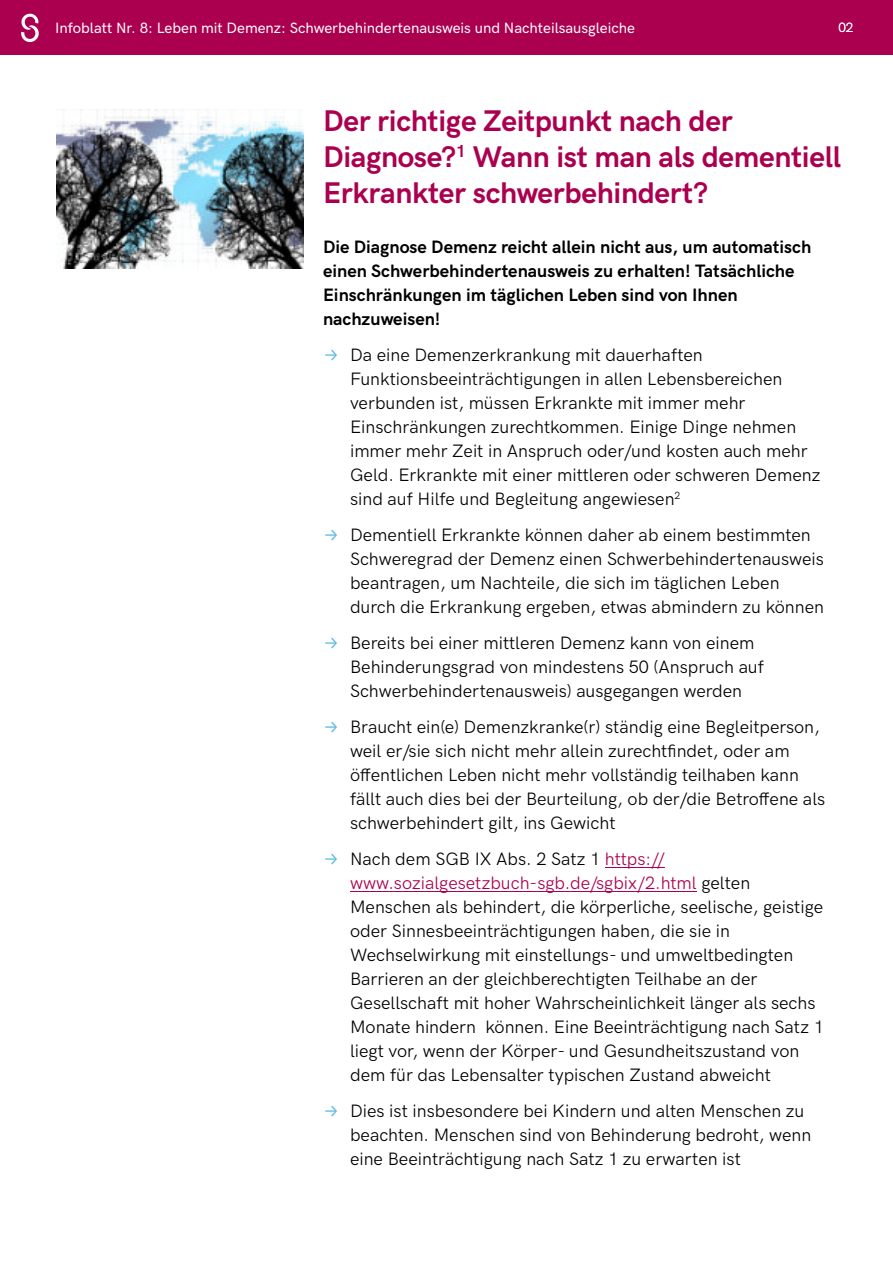
<style>
.page{position:relative;width:893px;height:1263px;background:#fff}
.page>*{position:absolute;margin:0;border:0;box-sizing:border-box;transform-origin:0 0}
.t1{font:700 30px/36px "HK Grotesk";letter-spacing:-.01em;color:#ab004f}
.t2{font:18px/24px "HK Grotesk";color:#000}
.t3{font:700 18px/24px "HK Grotesk";color:#000}
.t4{font:500 15px "HK Grotesk";color:#fff}
.t5{font:13.5px "HK Grotesk";color:#fff}
.s1{font-family:"Fira Sans";color:#63c0e1}
.s2{color:#ab004f}
</style>
<div class="page">
<div style="left:0;top:0;width:893px;height:55px;background:#ab004f"></div>
<svg style="left:21px;top:14px;width:18px;height:28px"></svg>
<hr style="left:605px;top:867px;width:60px;height:1px;background:#ab004f">
<hr style="left:350px;top:891px;width:347px;height:1px;background:#ab004f">
<img style="left:57px;top:109px;width:246px;height:160px">
<img style="left:66px;top:253px;width:121px;height:10px">
<p class="t4" style="left:55px;top:22px;width:581px">Infoblatt Nr. 8: Leben mit Demenz: Schwerbehindertenausweis und Nachteilsausgleiche</p>
<p class="t5" style="left:838px;top:23px;width:17px">02</p>
<h1 class="t1" style="left:323px;top:107px;width:520px">Der richtige Zeitpunkt nach der<br>Diagnose?<sup>1</sup> Wann ist man als dementiell<br>Erkrankter schwerbehindert?</h1>
<p class="t3" style="left:323px;top:237px;width:490px">Die Diagnose Demenz reicht allein nicht aus, um automatisch einen Schwerbehindertenausweis zu erhalten! Tatsächliche Einschränkungen im täglichen Leben sind von Ihnen nachzuweisen!</p>
<p class="t2" style="left:350px;top:345px;width:472px;text-indent:-27px"><span class="s1">→</span> Da eine Demenzerkrankung mit dauerhaften Funktionsbeeinträchtigungen in allen Lebensbereichen verbunden ist, müssen Erkrankte mit immer mehr Einschränkungen zurechtkommen. Einige Dinge nehmen immer mehr Zeit in Anspruch oder/und kosten auch mehr Geld. Erkrankte mit einer mittleren oder schweren Demenz sind auf Hilfe und Begleitung angewiesen<sup>2</sup></p>
<p class="t2" style="left:350px;top:525px;width:475px;text-indent:-27px"><span class="s1">→</span> Dementiell Erkrankte können daher ab einem bestimmten Schweregrad der Demenz einen Schwerbehindertenausweis beantragen, um Nachteile, die sich im täglichen Leben durch die Erkrankung ergeben, etwas abmindern zu können</p>
<p class="t2" style="left:350px;top:633px;width:415px;text-indent:-27px"><span class="s1">→</span> Bereits bei einer mittleren Demenz kann von einem<br>Behinderungsgrad von mindestens 50 (Anspruch auf<br>Schwerbehindertenausweis) ausgegangen werden</p>
<p class="t2" style="left:350px;top:717px;width:477px;text-indent:-27px"><span class="s1">→</span> Braucht ein(e) Demenzkranke(r) ständig eine Begleitperson, weil er/sie sich nicht mehr allein zurechtfindet, oder am öffentlichen Leben nicht mehr vollständig teilhaben kann fällt auch dies bei der Beurteilung, ob der/die Betroffene als schwerbehindert gilt, ins Gewicht</p>
<p class="t2" style="left:350px;top:849px;width:475px;text-indent:-27px"><span class="s1">→</span> Nach dem SGB IX Abs. 2 Satz 1 <span class="s2">https:// www.sozialgesetzbuch-sgb.de/sgbix/2.html</span> gelten Menschen als behindert, die körperliche, seelische, geistige oder Sinnesbeeinträchtigungen haben, die sie in Wechselwirkung mit einstellungs- und umweltbedingten Barrieren an der gleichberechtigten Teilhabe an der Gesellschaft mit hoher Wahrscheinlichkeit länger als sechs Monate hindern können. Eine Beeinträchtigung nach Satz 1 liegt vor, wenn der Körper- und Gesundheitszustand von dem für das Lebensalter typischen Zustand abweicht</p>
<p class="t2" style="left:350px;top:1101px;width:463px;text-indent:-27px"><span class="s1">→</span> Dies ist insbesondere bei Kindern und alten Menschen zu beachten. Menschen sind von Behinderung bedroht, wenn eine Beeinträchtigung nach Satz 1 zu erwarten ist</p>
</div>
